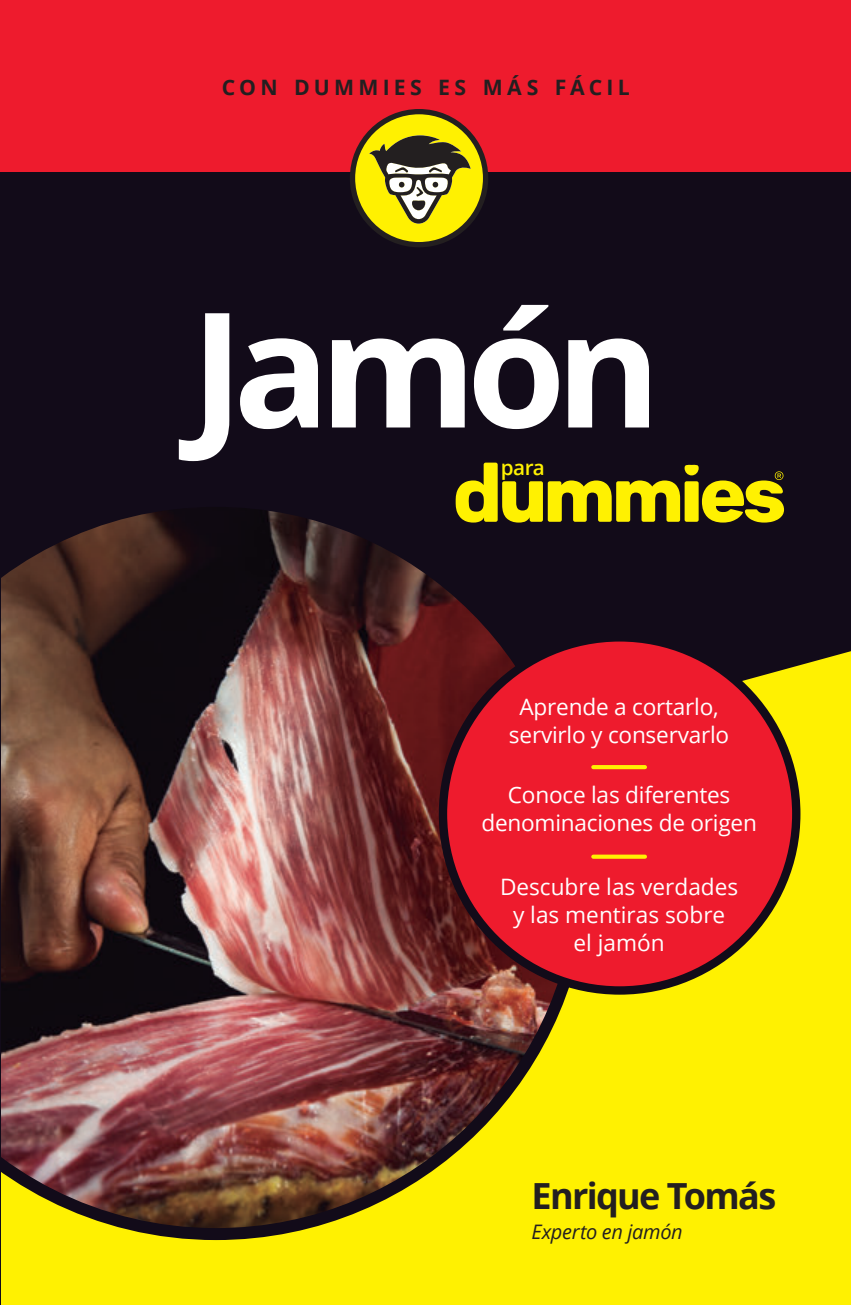
<style>
.page{position:relative;width:851px;height:1305px;background:#fff}
.page>*{position:absolute;margin:0;border:0;box-sizing:border-box;transform-origin:0 0}
.t1{font:700 160px "Open Sans";letter-spacing:-.065em;color:#fff}
.t2{font:700 36px "Open Sans";letter-spacing:-.045em;color:#231f20}
.t3{font:22.6px/28px "Open Sans";letter-spacing:-.01em;color:#fff;text-align:center}
.t4{font:700 21.2px "Open Sans";letter-spacing:.2em;color:#231f20}
.t5{font:600 20.8px "Open Sans";color:#fff101}
.t6{font:italic 20px "Open Sans";letter-spacing:-.015em;color:#231f20}
</style>
<div class="page">
<div style="left:0;top:12px;width:850px;height:1293px;background:#fff101"></div>
<div style="left:1px;top:172px;width:849px;height:729px;background:#120b19"></div>
<img style="left:1px;top:489px;width:593px;height:752px">
<div style="left:443px;top:637px;width:353px;height:353px;background:#ee1b2d;border-radius:50%"></div>
<div style="left:438px;top:633px;width:362px;height:361px;border:8px solid #120b19;border-radius:50%"></div>
<hr style="left:593px;top:765px;width:51px;height:4px;background:#fff101">
<div style="left:593px;top:854px;width:51px;height:5px;background:#fff101"></div>
<svg style="left:455px;top:463px;width:328px;height:59px"></svg>
<hr style="left:0;top:21px;width:1px;height:1284px;background:#120b19">
<div style="left:0;top:0;width:850px;height:172px;background:#ee1b2d"></div>
<svg style="left:352px;top:112px;width:133px;height:133px"></svg>
<div style="left:350px;top:109px;width:138px;height:138px;border:5px solid #231f20;border-radius:50%"></div>
<svg style="left:369px;top:135px;width:101px;height:89px"></svg>
<p class="t4" style="left:222px;top:73px;width:409px">CON DUMMIES ES MÁS FÁCIL</p>
<h1 class="t1" style="left:191px;top:256px;width:471px">Jamón</h1>
<p class="t5" style="left:500px;top:453px;width:46px">para</p>
<p class="t3" style="left:509px;top:693px;width:222px">Aprende a cortarlo, servirlo y conservarlo</p>
<p class="t3" style="left:481px;top:781px;width:277px">Conoce las diferentes denominaciones de origen</p>
<p class="t3" style="left:500px;top:873px;width:240px">Descubre las verdades y las mentiras sobre<br>el jamón</p>
<h2 class="t2" style="left:531px;top:1171px;width:246px">Enrique Tomás</h2>
<p class="t6" style="left:531px;top:1218px;width:153px">Experto en jamón</p>
</div>
